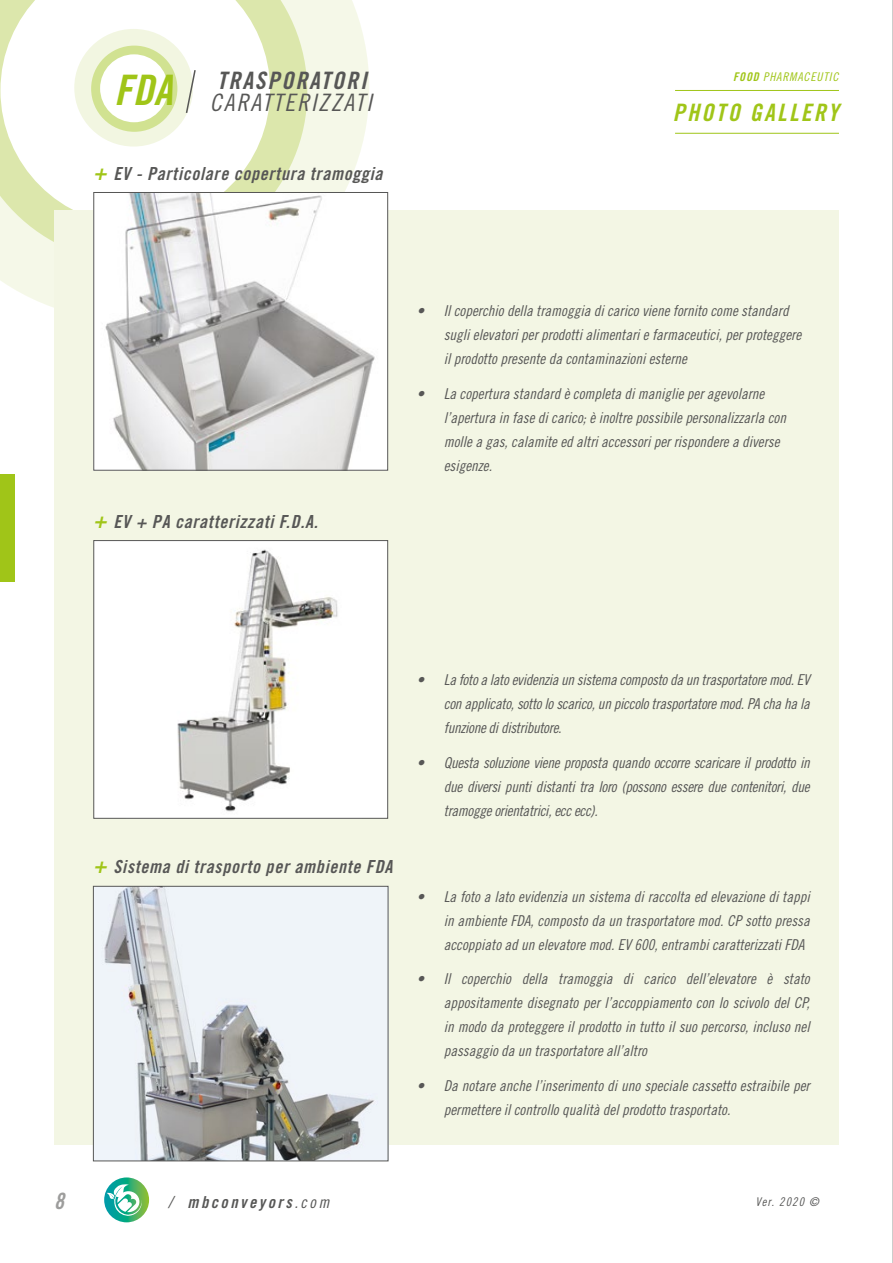
<style>
.page{position:relative;width:893px;height:1263px;background:#fff}
.page>*{position:absolute;margin:0;border:0;box-sizing:border-box;transform-origin:0 0}
.t1{font:24px "Trade Gothic LT Std Bd Cn 20 Obl";letter-spacing:.08em;color:#575756}
.t2{font:24px "Trade Gothic LT Std Cn 18 Obl";letter-spacing:.08em;color:#575756}
.t3{font:24px "Trade Gothic LT Std Bd Cn 20 Obl";letter-spacing:.1em;color:#a0c518}
.t4{font:22.5px "Trade Gothic LT Std Bd Cn 20 Obl";color:#9d9d9c}
.t5{font:18px "Trade Gothic LT Std Bd Cn 20 Obl";letter-spacing:.04em;color:#575756}
.t6{font:16.5px "Trade Gothic LT Std Bd Cn 20 Obl";letter-spacing:.15em;color:#575756}
.t7{font:15px/24px "Trade Gothic LT Std Cn 18 Obl";color:#575756;text-align:justify}
.t8{font:12px "Trade Gothic LT Std Cn 18 Obl";letter-spacing:.07em;color:#a0c518}
.t9{font:12px "Trade Gothic LT Std Cn 18 Obl";letter-spacing:.1em;color:#575756}
.s1{font-size:42px;color:#a0c518}
.s2{font-size:22.5px;color:#a0c518}
.s3{font-family:"Trade Gothic LT Std Bd Cn 20 Obl"}
.s4{font-family:"Trade Gothic LT Std Cn 18 Obl"}
</style>
<div class="page">
<hr style="left:892px;top:0;width:1px;height:1263px;background:#9d9d9c">
<svg style="left:104px;top:1177px;width:45px;height:45px"></svg>
<svg style="left:107px;top:1184px;width:35px;height:32px"></svg>
<svg style="left:0;top:0;width:369px;height:308px;background:#f6f8eb"></svg>
<svg style="left:0;top:0;width:307px;height:263px;background:#e5edc3"></svg>
<svg style="left:0;top:0;width:270px;height:225px"></svg>
<div style="left:54px;top:210px;width:785px;height:934px;background:#f3f6e4"></div>
<img style="left:95px;top:888px;width:291px;height:271px">
<div style="left:93px;top:886px;width:295px;height:275px;border:1px solid #575756"></div>
<div style="left:94px;top:541px;width:294px;height:277px;background:#fff"></div>
<img style="left:177px;top:549px;width:161px;height:263px">
<div style="left:93px;top:540px;width:295px;height:279px;border:1px solid #575756"></div>
<img style="left:95px;top:194px;width:291px;height:275px">
<div style="left:93px;top:192px;width:295px;height:279px;border:1px solid #575756"></div>
<div style="left:74px;top:29px;width:119px;height:118px;background:#f2f6e1;border-radius:50%"></div>
<div style="left:91px;top:46px;width:86px;height:86px;background:#d1e291;border-radius:50%"></div>
<div style="left:100px;top:54px;width:68px;height:68px;background:#fff;border-radius:50%"></div>
<svg style="left:185px;top:68px;width:12px;height:47px"></svg>
<hr style="left:675px;top:90px;width:164px;height:1px;background:#a0c518">
<hr style="left:675px;top:133px;width:164px;height:1px;background:#a0c518">
<div style="left:0;top:474px;width:15px;height:107px;background:#a0c518"></div>
<h1 class="t1" style="left:114px;top:65px;width:254px"><span class="s1">FDA</span> TRASPORATORI</h1>
<h1 class="t2" style="left:210px;top:88px;width:163px">CARATTERIZZATI</h1>
<p class="t5" style="left:93px;top:162px;width:291px"><span class="s2">+</span> EV - Particolare copertura tramoggia</p>
<p class="t8" style="left:733px;top:70px;width:107px"><span class="s3">FOOD</span> PHARMACEUTIC</p>
<h1 class="t3" style="left:673px;top:98px;width:167px">PHOTO GALLERY</h1>
<p class="t5" style="left:93px;top:511px;width:226px"><span class="s2">+</span> EV + PA caratterizzati F.D.A.</p>
<p class="t7" style="left:444px;top:299px;width:359px;text-align:left;text-indent:-27px">• Il coperchio della tramoggia di carico viene fornito come standard sugli elevatori per prodotti alimentari e farmaceutici, per proteggere il prodotto presente da contaminazioni esterne</p>
<p class="t7" style="left:444px;top:382px;width:344px;text-align:left;text-indent:-27px">• La copertura standard è completa di maniglie per agevolarne l’apertura in fase di carico; è inoltre possibile personalizzarla con molle a gas, calamite ed altri accessori per rispondere a diverse esigenze.</p>
<p class="t5" style="left:93px;top:856px;width:301px"><span class="s2">+</span> Sistema di trasporto per ambiente FDA</p>
<p class="t7" style="left:444px;top:668px;width:367px;text-indent:-27px">• La foto a lato evidenzia un sistema composto da un trasportatore mod. EV con applicato, sotto lo scarico, un piccolo trasportatore mod. PA cha ha la funzione di distributore.</p>
<p class="t7" style="left:444px;top:750px;width:367px;text-indent:-27px">• Questa soluzione viene proposta quando occorre scaricare il prodotto in due diversi punti distanti tra loro (possono essere due contenitori, due tramogge orientatrici, ecc ecc).</p>
<p class="t7" style="left:444px;top:885px;width:367px;text-indent:-27px">• La foto a lato evidenzia un sistema di raccolta ed elevazione di tappi in ambiente FDA, composto da un trasportatore mod. CP sotto pressa accoppiato ad un elevatore mod. EV 600, entrambi caratterizzati FDA</p>
<p class="t7" style="left:444px;top:967px;width:367px;text-indent:-27px">• Il coperchio della tramoggia di carico dell’elevatore è stato appositamente disegnato per l’accoppiamento con lo scivolo del CP, in modo da proteggere il prodotto in tutto il suo percorso, incluso nel passaggio da un trasportatore all’altro</p>
<p class="t7" style="left:444px;top:1074px;width:367px;text-indent:-27px">• Da notare anche l’inserimento di uno speciale cassetto estraibile per permettere il controllo qualità del prodotto trasportato.</p>
<h2 class="t4" style="left:54px;top:1187px;width:11px">8</h2>
<p class="t6" style="left:168px;top:1192px;width:163px"><span class="s4">/</span> mbconveyors<span class="s4">.com</span></p>
<p class="t9" style="left:756px;top:1194px;width:65px">Ver. 2020 ©</p>
</div>
